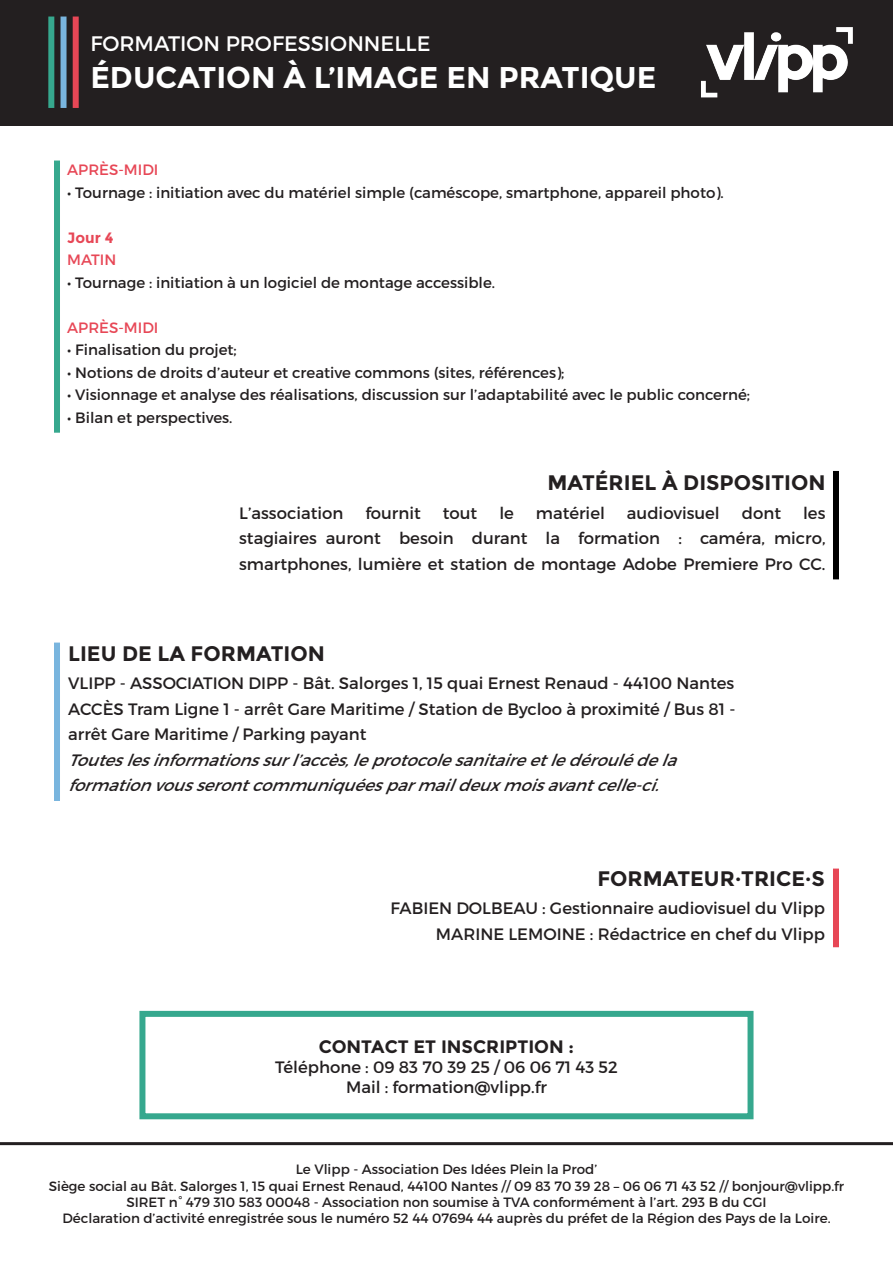
<style>
.page{position:relative;width:893px;height:1263px;background:#fff}
.page>*{position:absolute;margin:0;border:0;box-sizing:border-box;transform-origin:0 0}
.t1{font:700 30px "Montserrat";color:#fff}
.t2{font:700 21px "Montserrat";color:#231f20}
.t3{font:21px "Montserrat";color:#fff}
.t4{font:700 18px "Montserrat";color:#231f20}
.t5{font:16.5px/25.5px "Montserrat";color:#231f20;text-align:justify}
.t6{font:italic 16.5px/25.5px "Montserrat";color:#231f20}
.t7{font:15px "Montserrat";color:#231f20}
.t8{font:15px "Montserrat";color:#e74756}
.t9{font:700 15px "Montserrat";color:#e74756}
.t10{font:13.5px "Montserrat";color:#231f20}
</style>
<div class="page">
<hr style="left:0;top:1142px;width:893px;height:3px;background:#231f20">
<div style="left:833px;top:868px;width:6px;height:79px;background:#e74756"></div>
<div style="left:833px;top:471px;width:6px;height:108px;background:#000"></div>
<div style="left:54px;top:642px;width:6px;height:159px;background:#79b5de"></div>
<div style="left:54px;top:161px;width:6px;height:272px;background:#36a88e"></div>
<div style="left:139px;top:1011px;width:614px;height:108px;border:6px solid #36a88e"></div>
<div style="left:0;top:0;width:893px;height:125px;background:#231f20"></div>
<img style="left:701px;top:27px;width:152px;height:71px">
<div style="left:73px;top:17px;width:6px;height:91px;background:#e74756"></div>
<div style="left:61px;top:17px;width:6px;height:91px;background:#79b5de"></div>
<div style="left:48px;top:17px;width:6px;height:91px;background:#36a88e"></div>
<p class="t3" style="left:90px;top:31px;width:342px">FORMATION PROFESSIONNELLE</p>
<p class="t1" style="left:90px;top:59px;width:568px">ÉDUCATION À L’IMAGE EN PRATIQUE</p>
<p class="t8" style="left:67px;top:160px;width:93px">APRÈS-MIDI</p>
<p class="t7" style="left:67px;top:183px;width:658px">• Tournage : initiation avec du matériel simple (caméscope, smartphone, appareil photo).</p>
<p class="t9" style="left:67px;top:228px;width:48px">Jour 4</p>
<p class="t8" style="left:67px;top:250px;width:51px">MATIN</p>
<p class="t7" style="left:67px;top:273px;width:429px">• Tournage : initiation à un logiciel de montage accessible.</p>
<p class="t8" style="left:67px;top:318px;width:93px">APRÈS-MIDI</p>
<p class="t7" style="left:67px;top:340px;width:171px">• Finalisation du projet;</p>
<p class="t7" style="left:67px;top:363px;width:499px">• Notions de droits d’auteur et creative commons (sites, références);</p>
<p class="t7" style="left:67px;top:385px;width:684px">• Visionnage et analyse des réalisations, discussion sur l’adaptabilité avec le public concerné;</p>
<p class="t7" style="left:67px;top:408px;width:167px">• Bilan et perspectives.</p>
<p class="t2" style="left:547px;top:470px;width:279px">MATÉRIEL À DISPOSITION</p>
<p class="t5" style="left:239px;top:500px;width:106px">L’association</p>
<p class="t5" style="left:365px;top:500px;width:57px">fournit</p>
<p class="t5" style="left:443px;top:500px;width:36px">tout</p>
<p class="t5" style="left:499px;top:500px;width:16px">le</p>
<p class="t5" style="left:536px;top:500px;width:70px">matériel</p>
<p class="t5" style="left:627px;top:500px;width:94px">audiovisuel</p>
<p class="t5" style="left:742px;top:500px;width:41px">dont</p>
<p class="t5" style="left:239px;top:500px;width:588px;text-indent:564px">les stagiaires auront besoin durant la formation : caméra, micro, smartphones, lumière et station de montage Adobe Premiere Pro CC.</p>
<p class="t2" style="left:68px;top:641px;width:258px">LIEU DE LA FORMATION</p>
<p class="t5" style="left:68px;top:671px;width:668px">VLIPP - ASSOCIATION DIPP - Bât. Salorges 1, 15 quai Ernest Renaud - 44100 Nantes</p>
<p class="t5" style="left:68px;top:696px;width:669px">ACCÈS Tram Ligne 1 - arrêt Gare Maritime / Station de Bycloo à proximité / Bus 81 - arrêt Gare Maritime / Parking payant</p>
<p class="t6" style="left:68px;top:747px;width:617px">Touteslesinformationssurl’accès,leprotocolesanitaireetledéroulédela formationvousserontcommuniquéesparmaildeuxmoisavantcelle-ci.</p>
<p class="t2" style="left:597px;top:866px;width:229px">FORMATEUR·TRICE·S</p>
<p class="t5" style="left:391px;top:896px;width:436px">FABIEN DOLBEAU : Gestionnaire audiovisuel du Vlipp</p>
<p class="t5" style="left:436px;top:921px;width:390px">MARINE LEMOINE : Rédactrice en chef du Vlipp</p>
<p class="t4" style="left:319px;top:1036px;width:257px">CONTACT ET INSCRIPTION :</p>
<p class="t5" style="left:275px;top:1054px;width:344px">Téléphone : 09 83 70 39 25 / 06 06 71 43 52</p>
<p class="t5" style="left:346px;top:1074px;width:202px">Mail : formation@vlipp.fr</p>
<p class="t10" style="left:296px;top:1161px;width:303px">Le Vlipp - Association Des Idées Plein la Prod’</p>
<p class="t10" style="left:49px;top:1177px;width:797px">Siège social au Bât. Salorges 1, 15 quai Ernest Renaud, 44100 Nantes // 09 83 70 39 28 – 06 06 71 43 52 // bonjour@vlipp.fr</p>
<p class="t10" style="left:126px;top:1194px;width:642px">SIRET n° 479 310 583 00048 - Association non soumise à TVA conformément à l’art. 293 B du CGI</p>
<p class="t10" style="left:62px;top:1210px;width:770px">Déclaration d’activité enregistrée sous le numéro 52 44 07694 44 auprès du préfet de la Région des Pays de la Loire.</p>
</div>
